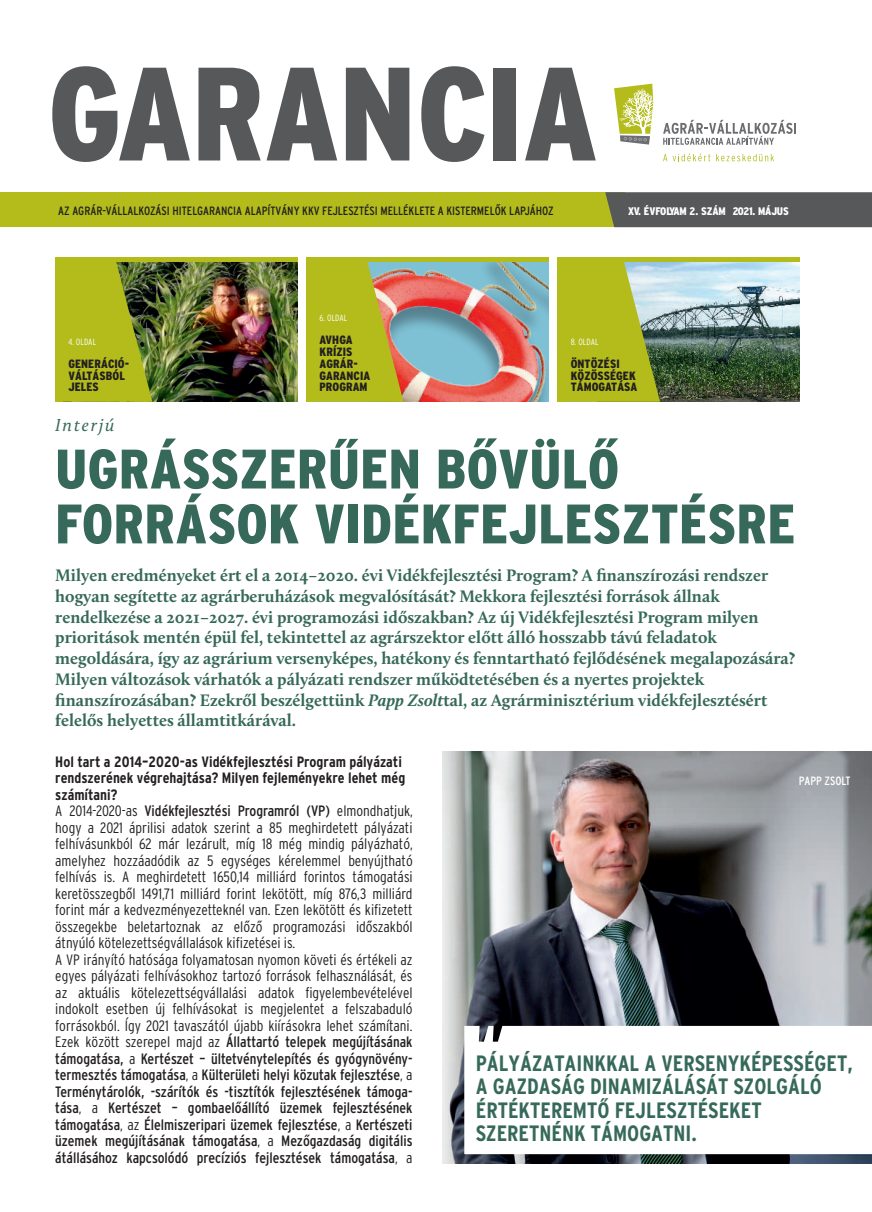
<style>
.page{position:relative;width:872px;height:1212px;background:#fff}
.page>*{position:absolute;margin:0;border:0;box-sizing:border-box;transform-origin:0 0}
.t1{font:132.6px "Interstate Black Condensed HU";letter-spacing:-.005em;color:#57585a}
.t2{font:55.5px/54.9px "Interstate Black Condensed HU";letter-spacing:.005em;color:#36695a}
.t3{font:22.2px/23.4px "Interstate Bold Condensed HU";color:#36695a}
.t4{font:italic 18px "Calluna";letter-spacing:.105em;color:#36695a}
.t5{font:700 17.25px/20.7px "Calluna";color:#36695a}
.t6{font:15px/16.5px "Interstate Light Condensed HU";color:#231f20;text-align:justify}
.t7{font:15px/16.5px "Interstate Regular Condensed HU";color:#231f20;text-align:justify}
.t8{font:15px/16.5px "Interstate Bold Condensed HU";color:#231f20}
.t9{font:12px "Interstate Regular Condensed HU";color:#231f20}
.t10{font:12px/11.9px "Interstate Black Condensed HU";letter-spacing:.005em;color:#231f20}
.t11{font:12px "Interstate Regular Condensed HU";color:#fff}
.t12{font:10.95px "Interstate Black Condensed HU";letter-spacing:-.02em;color:#fff}
.t13{font:9px "Interstate Light Condensed HU";color:#fff}
.s1{font-style:italic}
.s2{font-family:"Interstate Light Condensed HU"}
</style>
<div class="page">
<img style="left:442px;top:751px;width:430px;height:412px">
<svg style="left:152px;top:257px;width:145px;height:6px"></svg>
<div style="left:557px;top:257px;width:242px;height:145px;background:#b3bc1b"></div>
<div style="left:0;top:192px;width:624px;height:35px;background:#b3bc1b"></div>
<div style="left:605px;top:192px;width:267px;height:35px;background:#57585a"></div>
<svg style="left:663px;top:120px;width:133px;height:25px"></svg>
<svg style="left:614px;top:84px;width:39px;height:61px"></svg>
<svg style="left:663px;top:153px;width:47px;height:8px"></svg>
<svg style="left:716px;top:154px;width:58px;height:7px"></svg>
<img style="left:152px;top:263px;width:145px;height:139px">
<img style="left:660px;top:263px;width:139px;height:139px">
<svg style="left:565px;top:262px;width:95px;height:140px"></svg>
<svg style="left:306px;top:257px;width:242px;height:145px;background:#afa16b"></svg>
<svg style="left:55px;top:257px;width:97px;height:145px;background:#9fa91e"></svg>
<svg style="left:464px;top:1026px;width:408px;height:128px"></svg>
<h1 class="t1" style="left:48px;top:54px;width:551px">GARANCIA</h1>
<p class="t9" style="left:58px;top:205px;width:497px">AZ AGRÁR-VÁLLALKOZÁSI HITELGARANCIA ALAPÍTVÁNY KKV FEJLESZTÉSI MELLÉKLETE A KISTERMELŐK LAPJÁHOZ</p>
<p class="t12" style="left:628px;top:207px;width:162px">XV. ÉVFOLYAM 2. SZÁM 2021. MÁJUS</p>
<p class="t13" style="left:319px;top:314px;width:29px">6. OLDAL</p>
<p class="t10" style="left:319px;top:334px;width:52px">AVHGA<br>KRÍZIS<br>AGRÁR-<br>GARANCIA<br>PROGRAM</p>
<p class="t13" style="left:68px;top:338px;width:29px">4. OLDAL</p>
<p class="t13" style="left:570px;top:338px;width:30px">8. OLDAL</p>
<p class="t10" style="left:68px;top:358px;width:62px">GENERÁCIÓ-<br>VÁLTÁSBÓL</p>
<p class="t10" style="left:570px;top:358px;width:67px">ÖNTÖZÉSI<br>KÖZÖSSÉGEK</p>
<p class="t10" style="left:68px;top:382px;width:32px">JELES</p>
<p class="t10" style="left:570px;top:382px;width:68px">TÁMOGATÁSA</p>
<p class="t4" style="left:55px;top:418px;width:61px">Interjú</p>
<h2 class="t2" style="left:55px;top:444px;width:741px">UGRÁSSZERŰEN BŐVÜLŐ<br>FORRÁSOK VIDÉKFEJLESZTÉSRE</h2>
<p class="t5" style="left:55px;top:567px;width:741px">Milyen eredményeket ért el a 2014–2020. évi Vidékfejlesztési Program? A finanszírozási rendszer hogyan segítette az agrárberuházások megvalósítását? Mekkora fejlesztési források állnak rendelkezése a 2021–2027. évi programozási időszakban? Az új Vidékfejlesztési Program milyen prioritások mentén épül fel, tekintettel az agrárszektor előtt álló hosszabb távú feladatok megoldására, így az agrárium versenyképes, hatékony és fenntartható fejlődésének megalapozására?<br>Milyen változások várhatók a pályázati rendszer működtetésében és a nyertes projektek finanszírozásában? Ezekről beszélgettünk <span class="s1">Papp Zsolt</span>tal, az Agrárminisztérium vidékfejlesztésért felelős helyettes államtitkárával.</p>
<p class="t8" style="left:55px;top:754px;width:351px">Hol tart a 2014–2020-as Vidékfejlesztési Program pályázati rendszerének végrehajtása? Milyen fejleményekre lehet még számítani?</p>
<p class="t7" style="left:55px;top:803px;width:359px"><span class="s2">A 2014-2020-as</span> Vidékfejlesztési Programról (VP) <span class="s2">elmondhatjuk,</span></p>
<p class="t6" style="left:55px;top:820px;width:359px">hogy a 2021 áprilisi adatok szerint a 85 meghirdetett pályázati felhívásunkból 62 már lezárult, míg 18 még mindig pályázható, amelyhez hozzáadódik az 5 egységes kérelemmel benyújtható felhívás is. A meghirdetett 1650,14 milliárd forintos támogatási keretösszegből 1491,71 milliárd forint lekötött, míg 876,3 milliárd forint már a kedvezményezetteknél van. Ezen lekötött és kifizetett összegekbe beletartoznak az előző programozási időszakból átnyúló kötelezettségvállalások kifizetései is.</p>
<p class="t6" style="left:55px;top:952px;width:359px">A VP irányító hatósága folyamatosan nyomon követi és értékeli az egyes pályázati felhívásokhoz tartozó források felhasználását, és az aktuális kötelezettségvállalási adatok figyelembevételével indokolt esetben új felhívásokat is megjelentet a felszabaduló forrásokból. Így 2021 tavaszától újabb kiírásokra lehet számítani.</p>
<p class="t7" style="left:55px;top:1034px;width:359px"><span class="s2">Ezek között szerepel majd az</span> Állattartó telepek megújításának támogatása, <span class="s2">a</span> Kertészet – ültetvénytelepítés és gyógynövény&shy;termesztés támogatása<span class="s2">, a</span> Külterületi helyi közutak fejlesztése<span class="s2">, a </span>Terménytárolók, -szárítók és -tisztítók fejlesztésének támoga&shy;tása<span class="s2">, a</span> Kertészet – gombaelőállító üzemek fejlesztésének támogatása<span class="s2">, az</span> Élelmiszeripari üzemek fejlesztése<span class="s2">, a</span> Kertészeti üzemek megújításának támogatása<span class="s2">, a</span> Mezőgazdaság digitális átállásához kapcsolódó precíziós fejlesztések támogatása<span class="s2">, a</span></p>
<p class="t11" style="left:799px;top:775px;width:53px">PAPP ZSOLT</p>
<h3 class="t3" style="left:476px;top:1053px;width:378px">PÁLYÁZATAINKKAL A VERSENYKÉPESSÉGET,<br>A GAZDASÁG DINAMIZÁLÁSÁT SZOLGÁLÓ<br>ÉRTÉKTEREMTŐ FEJLESZTÉSEKET<br>SZERETNÉNK TÁMOGATNI.</h3>
</div>
